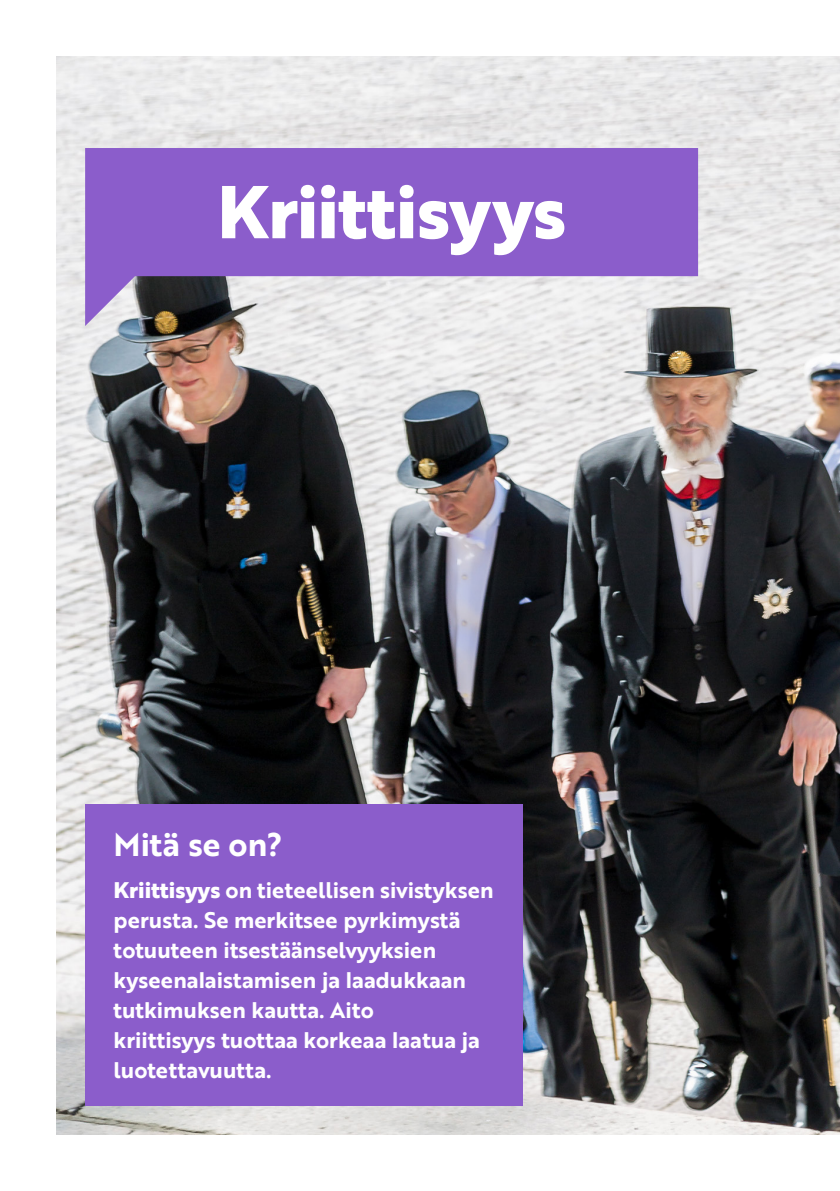
<style>
.page{position:relative;width:840px;height:1191px;background:#fff}
.page>*{position:absolute;margin:0;border:0;box-sizing:border-box;transform-origin:0 0}
.t1{font:700 72.6px "Brother 1816 Extra";letter-spacing:-.005em;color:#fff}
.t2{font:32px "Brother 1816 Bold";color:#fff}
.t3{font:22px/30px "Brother 1816 Bold";color:#fff}
.s1{font-family:"Brother 1816 Extra";font-weight:700}
</style>
<div class="page">
<img style="left:57px;top:57px;width:782px;height:1077px">
<div style="left:85px;top:804px;width:437px;height:302px;background:#8b5dcb"></div>
<svg style="left:85px;top:148px;width:612px;height:178px;background:#9b79c9"></svg>
<p class="t1" style="left:217px;top:156px;width:350px">Kriittisyys</p>
<p class="t2" style="left:113px;top:820px;width:170px">Mitä se on?</p>
<p class="t3" style="left:113px;top:873px;width:381px"><span class="s1">Kriittisyys</span> on tieteellisen sivistyksen perusta. Se merkitsee pyrkimystä totuuteen itsestäänselvyyksien kyseenalaistamisen ja laadukkaan tutkimuksen kautta. Aito<br>kriittisyys tuottaa korkeaa laatua ja luotettavuutta.</p>
</div>
